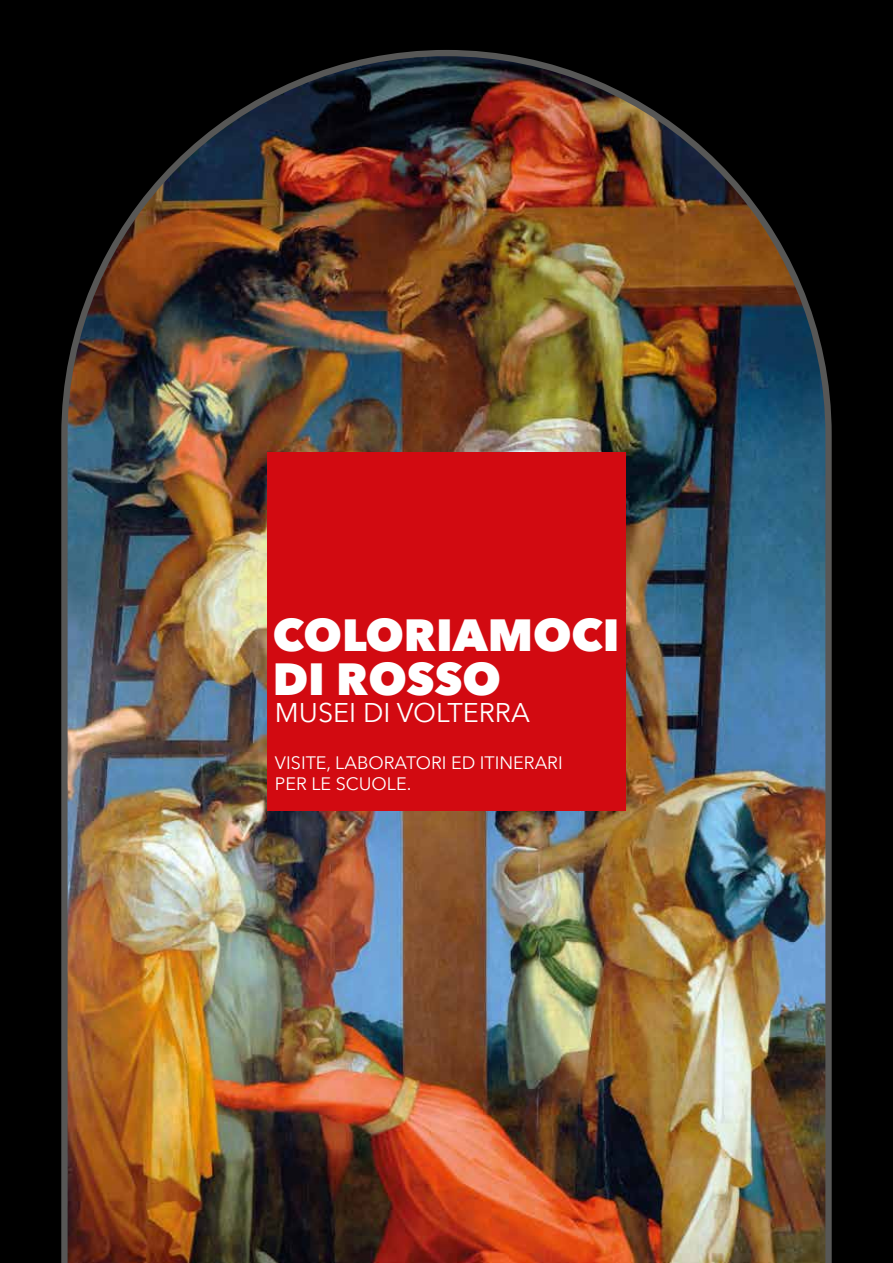
<style>
.page{position:relative;width:893px;height:1263px;background:#000}
.page>*{position:absolute;margin:0;border:0;box-sizing:border-box;transform-origin:0 0}
.t1{font:800 45px/43.5px "Avenir Next";color:#fff}
.t2{font:27px "Avenir Next";color:#fff}
.t3{font:18px/21px "Avenir Next";color:#fff}
</style>
<div class="page">
<img style="left:61px;top:50px;width:771px;height:1213px">
<div style="left:267px;top:452px;width:359px;height:359px;background:#d20a11"></div>
<h1 class="t1" style="left:273px;top:613px;width:348px">COLORIAMOCI<br>DI ROSSO</h1>
<h2 class="t2" style="left:275px;top:690px;width:257px">MUSEI DI VOLTERRA</h2>
<p class="t3" style="left:275px;top:751px;width:289px">VISITE, LABORATORI ED ITINERARI<br>PER LE SCUOLE.</p>
</div>
